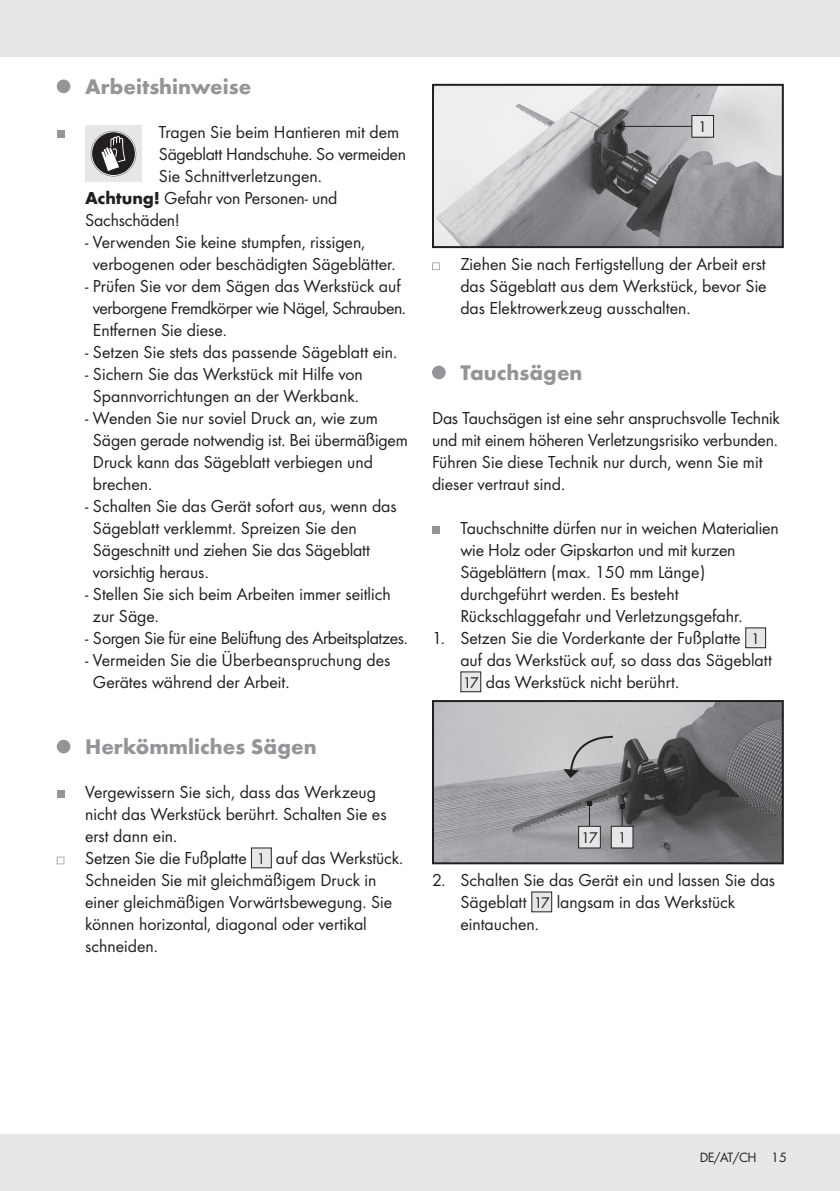
<style>
.page{position:relative;width:840px;height:1191px;background:#fff}
.page>*{position:absolute;margin:0;border:0;box-sizing:border-box;transform-origin:0 0}
.t1{font:700 22px "Futura";color:#939598}
.t2{font:18px/22px "Futura Boo";color:#231f20}
.t3{font:18px "Futura Boo";letter-spacing:-.02em;color:#231f20}
.t4{font:16px "Futura Boo";color:#231f20}
.t5{font:14px "Futura Boo";letter-spacing:-.03em;color:#231f20}
.s1{font-family:"Futura";font-weight:700}
.s2{font-size:16px}
</style>
<div class="page">
<div style="left:0;top:1134px;width:839px;height:57px;background:#e6e7e9"></div>
<div style="left:0;top:0;width:839px;height:57px;background:#e6e7e9"></div>
<div style="left:57px;top:79px;width:13px;height:14px;background:#939598;border-radius:50%"></div>
<div style="left:57px;top:130px;width:7px;height:8px;background:#939598"></div>
<div style="left:85px;top:125px;width:57px;height:57px;background:#e6e7e9"></div>
<svg style="left:91px;top:131px;width:45px;height:45px"></svg>
<div style="left:57px;top:739px;width:13px;height:14px;background:#939598;border-radius:50%"></div>
<div style="left:57px;top:790px;width:7px;height:8px;background:#939598"></div>
<svg style="left:57px;top:856px;width:7px;height:8px"></svg>
<div style="left:251px;top:848px;width:20px;height:20px;background:#e6e7e9"></div>
<img style="left:435px;top:87px;width:345px;height:158px">
<div style="left:432px;top:84px;width:351px;height:164px;border:2px solid #231f20"></div>
<hr style="left:618px;top:126px;width:85px;height:1px;background:#231f20">
<svg style="left:616px;top:124px;width:4px;height:4px"></svg>
<div style="left:691px;top:115px;width:22px;height:22px;background:#e6e7e9"></div>
<div style="left:691px;top:115px;width:22px;height:23px;border:1px solid #231f20"></div>
<svg style="left:432px;top:262px;width:7px;height:8px"></svg>
<div style="left:432px;top:365px;width:13px;height:14px;background:#939598;border-radius:50%"></div>
<div style="left:432px;top:526px;width:7px;height:8px;background:#939598"></div>
<div style="left:745px;top:628px;width:20px;height:20px;background:#e6e7e9"></div>
<div style="left:744px;top:627px;width:21px;height:21px;border:1px solid #231f20"></div>
<div style="left:460px;top:672px;width:20px;height:20px;background:#e6e7e9"></div>
<div style="left:460px;top:671px;width:21px;height:21px;border:1px solid #231f20"></div>
<img style="left:435px;top:703px;width:345px;height:158px">
<div style="left:432px;top:700px;width:351px;height:164px;border:2px solid #231f20"></div>
<hr style="left:588px;top:803px;width:1px;height:40px;background:#231f20">
<svg style="left:587px;top:801px;width:4px;height:4px"></svg>
<div style="left:578px;top:826px;width:22px;height:22px;background:#e6e7e9"></div>
<div style="left:578px;top:826px;width:22px;height:22px;border:1px solid #231f20"></div>
<hr style="left:621px;top:806px;width:1px;height:37px;background:#231f20">
<svg style="left:619px;top:804px;width:4px;height:4px"></svg>
<div style="left:611px;top:826px;width:21px;height:22px;background:#e6e7e9"></div>
<div style="left:610px;top:826px;width:23px;height:22px;border:1px solid #231f20"></div>
<svg style="left:563px;top:734px;width:51px;height:44px;background:#b1b2b4"></svg>
<div style="left:531px;top:892px;width:20px;height:20px;background:#e6e7e9"></div>
<p class="t1" style="left:85px;top:70px;width:167px">Arbeitshinweise</p>
<p class="t2" style="left:159px;top:120px;width:242px">Tragen Sie beim Hantieren mit dem</p>
<p class="t3" style="left:159px;top:142px;width:248px">Sägeblatt Handschuhe. So vermeiden</p>
<p class="t2" style="left:159px;top:164px;width:164px">Sie Schnittverletzungen.</p>
<p class="t2" style="left:85px;top:186px;width:254px"><span class="s1">Achtung!</span> Gefahr von Personen- und</p>
<p class="t2" style="left:85px;top:208px;width:96px">Sachschäden!</p>
<p class="t2" style="left:93px;top:230px;width:304px;text-indent:-8px">- Verwenden Sie keine stumpfen, rissigen, verbogenen oder beschädigten Sägeblätter.</p>
<p class="t2" style="left:93px;top:274px;width:314px;text-indent:-8px">- Prüfen Sie vor dem Sägen das Werkstück auf verborgene Fremdkörper wie Nägel, Schrauben.<br>Entfernen Sie diese.</p>
<p class="t2" style="left:85px;top:340px;width:313px">- Setzen Sie stets das passende Sägeblatt ein.</p>
<p class="t2" style="left:85px;top:362px;width:279px;text-align:center">- Sichern Sie das Werkstück mit Hilfe von<br>Spannvorrichtungen an der Werkbank.</p>
<p class="t2" style="left:93px;top:406px;width:316px;text-indent:-8px">- Wenden Sie nur soviel Druck an, wie zum Sägen gerade notwendig ist. Bei übermäßigem Druck kann das Sägeblatt verbiegen und brechen.</p>
<p class="t2" style="left:93px;top:494px;width:305px;text-indent:-8px">- Schalten Sie das Gerät sofort aus, wenn das Sägeblatt verklemmt. Spreizen Sie den Sägeschnitt und ziehen Sie das Sägeblatt vorsichtig heraus.</p>
<p class="t2" style="left:93px;top:582px;width:299px;text-indent:-8px">- Stellen Sie sich beim Arbeiten immer seitlich zur Säge.</p>
<p class="t3" style="left:85px;top:626px;width:324px">- Sorgen Sie für eine Belüftung des Arbeitsplatzes.</p>
<p class="t2" style="left:93px;top:648px;width:299px;text-indent:-8px">- Vermeiden Sie die Überbeanspruchung des<br>Gerätes während der Arbeit.</p>
<p class="t1" style="left:85px;top:730px;width:233px">Herkömmliches Sägen</p>
<p class="t2" style="left:85px;top:780px;width:319px">Vergewissern Sie sich, dass das Werkzeug nicht das Werkstück berührt. Schalten Sie es erst dann ein.<br>Setzen Sie die Fußplatte <span class="s2">1</span> auf das Werkstück.<br>Schneiden Sie mit gleichmäßigem Druck in einer gleichmäßigen Vorwärtsbewegung. Sie können horizontal, diagonal oder vertikal schneiden.</p>
<p class="t4" style="left:698px;top:116px;width:10px">1</p>
<p class="t2" style="left:460px;top:252px;width:308px;text-align:justify">Ziehen Sie nach Fertigstellung der Arbeit erst das Sägeblatt aus dem Werkstück, bevor Sie das Elektrowerkzeug ausschalten.</p>
<p class="t1" style="left:460px;top:356px;width:124px">Tauchsägen</p>
<p class="t2" style="left:432px;top:406px;width:349px">Das Tauchsägen ist eine sehr anspruchsvolle Technik und mit einem höheren Verletzungsrisiko verbunden.<br>Führen Sie diese Technik nur durch, wenn Sie mit dieser vertraut sind.</p>
<p class="t2" style="left:460px;top:516px;width:319px">Tauchschnitte dürfen nur in weichen Materialien wie Holz oder Gipskarton und mit kurzen Sägeblättern (max. 150 mm Länge) durchgeführt werden. Es besteht Rückschlaggefahr und Verletzungsgefahr.</p>
<p class="t2" style="left:460px;top:626px;width:313px;text-indent:-28px">1. Setzen Sie die Vorderkante der Fußplatte <span class="s2">1 </span>auf das Werkstück auf, so dass das Sägeblatt<br><span class="s2">17</span> das Werkstück nicht berührt.</p>
<p class="t4" style="left:581px;top:826px;width:47px">17 1</p>
<p class="t2" style="left:460px;top:868px;width:316px;text-indent:-28px">2. Schalten Sie das Gerät ein und lassen Sie das<br>Sägeblatt <span class="s2">17</span> langsam in das Werkstück eintauchen.</p>
<p class="t5" style="left:699px;top:1147px;width:88px">DE/AT/CH 15</p>
</div>
